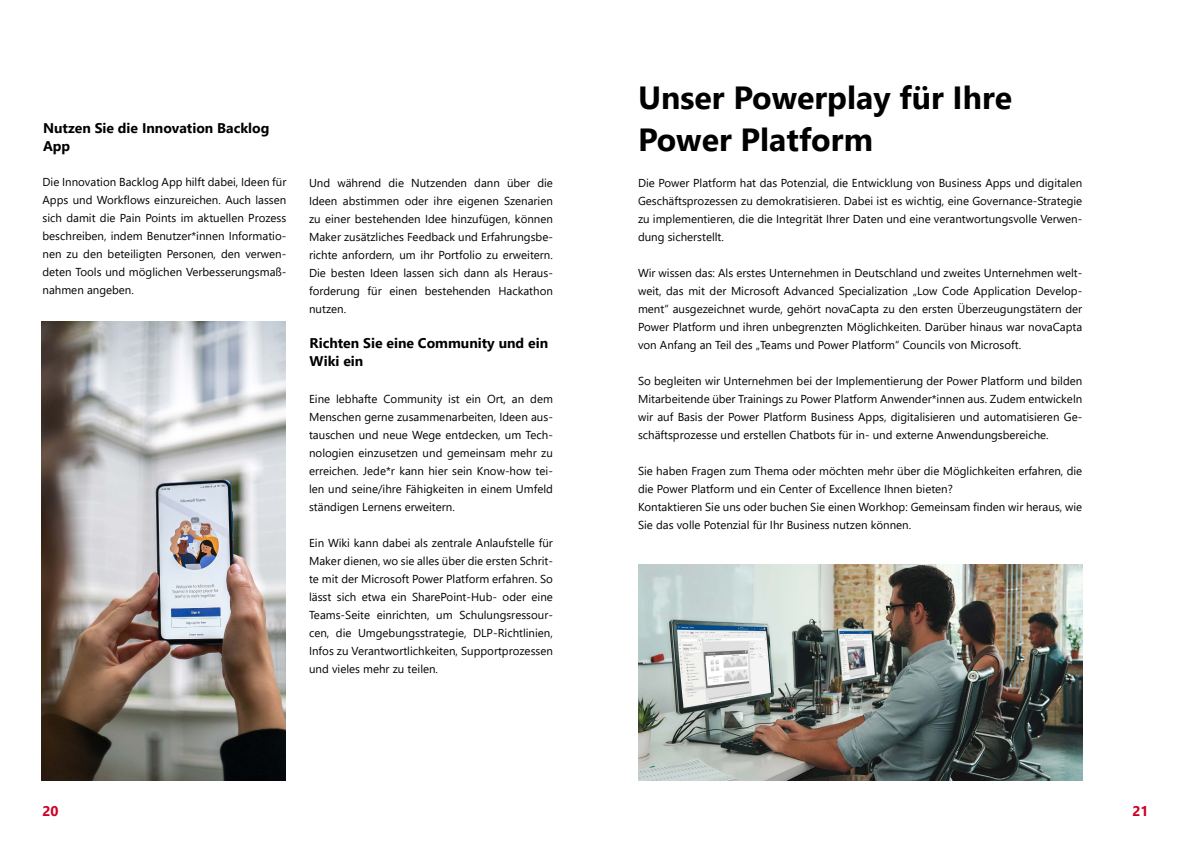
<style>
.page{position:relative;width:1191px;height:842px;background:#fff}
.page>*{position:absolute;margin:0;border:0;box-sizing:border-box;transform-origin:0 0}
.t1{font:700 32px/42px "Segoe UI";color:#000}
.t2{font:700 14px/18px "Segoe UI";color:#000}
.t3{font:700 14px "Segoe UI";color:#cc0025}
.t4{font:11.5px/18px "Segoe UI";color:#000;text-align:justify}
</style>
<div class="page">
<img style="left:638px;top:565px;width:444px;height:216px">
<img style="left:42px;top:321px;width:244px;height:460px">
<p class="t2" style="left:43px;top:117px;width:228px">Nutzen Sie die Innovation Backlog<br>App</p>
<p class="t4" style="left:43px;top:172px;width:245px">Die Innovation Backlog App hilft dabei, Ideen für Apps und Workflows einzureichen. Auch lassen sich damit die Pain Points im aktuellen Prozess beschreiben, indem Benutzer*innen Informatio&shy;nen zu den beteiligten Personen, den verwen&shy;deten Tools und möglichen Verbesserungsmaß&shy;nahmen angeben.</p>
<p class="t4" style="left:309px;top:172px;width:245px">Und während die Nutzenden dann über die Ideen abstimmen oder ihre eigenen Szenarien zu einer bestehenden Idee hinzufügen, können Maker zusätzliches Feedback und Erfahrungsbe&shy;richte anfordern, um ihr Portfolio zu erweitern.<br>Die besten Ideen lassen sich dann als Heraus&shy;forderung für einen bestehenden Hackathon nutzen.</p>
<p class="t2" style="left:310px;top:333px;width:240px">Richten Sie eine Community und ein<br>Wiki ein</p>
<p class="t4" style="left:309px;top:388px;width:245px">Eine lebhafte Community ist ein Ort, an dem Menschen gerne zusammenarbeiten, Ideen aus&shy;tauschen und neue Wege entdecken, um Tech&shy;nologien einzusetzen und gemeinsam mehr zu erreichen. Jede*r kann hier sein Know-how tei&shy;len und seine/ihre Fähigkeiten in einem Umfeld ständigen Lernens erweitern.</p>
<p class="t4" style="left:309px;top:532px;width:245px">Ein Wiki kann dabei als zentrale Anlaufstelle für Maker dienen, wo sie alles über die ersten Schrit&shy;te mit der Microsoft Power Platform erfahren. So lässt sich etwa ein SharePoint-Hub- oder eine Teams-Seite einrichten, um Schulungsressour&shy;cen, die Umgebungsstrategie, DLP-Richtlinien, Infos zu Verantwortlichkeiten, Supportprozessen und vieles mehr zu teilen.</p>
<h1 class="t1" style="left:638px;top:74px;width:375px">Unser Powerplay für Ihre<br>Power Platform</h1>
<p class="t4" style="left:638px;top:172px;width:446px">Die Power Platform hat das Potenzial, die Entwicklung von Business Apps und digitalen Geschäftsprozessen zu demokratisieren. Dabei ist es wichtig, eine Governance-Strategie zu implementieren, die die Integrität Ihrer Daten und eine verantwortungsvolle Verwen&shy;dung sicherstellt.</p>
<p class="t4" style="left:638px;top:262px;width:446px">Wir wissen das: Als erstes Unternehmen in Deutschland und zweites Unternehmen welt&shy;weit, das mit der Microsoft Advanced Specialization „Low Code Application Develop&shy;ment“ ausgezeichnet wurde, gehört novaCapta zu den ersten Überzeugungstätern der Power Platform und ihren unbegrenzten Möglichkeiten. Darüber hinaus war novaCapta von Anfang an Teil des „Teams und Power Platform“ Councils von Microsoft.</p>
<p class="t4" style="left:638px;top:370px;width:446px">So begleiten wir Unternehmen bei der Implementierung der Power Platform und bilden Mitarbeitende über Trainings zu Power Platform Anwender*innen aus. Zudem entwickeln wir auf Basis der Power Platform Business Apps, digitalisieren und automatisieren Ge&shy;schäftsprozesse und erstellen Chatbots für in- und externe Anwendungsbereiche.</p>
<p class="t4" style="left:638px;top:460px;width:446px;text-align:left">Sie haben Fragen zum Thema oder möchten mehr über die Möglichkeiten erfahren, die die Power Platform und ein Center of Excellence Ihnen bieten?<br>Kontaktieren Sie uns oder buchen Sie einen Workhop: Gemeinsam finden wir heraus, wie Sie das volle Potenzial für Ihr Business nutzen können.</p>
<p class="t3" style="left:43px;top:798px;width:18px">20</p>
<p class="t3" style="left:1132px;top:798px;width:18px">21</p>
</div>
